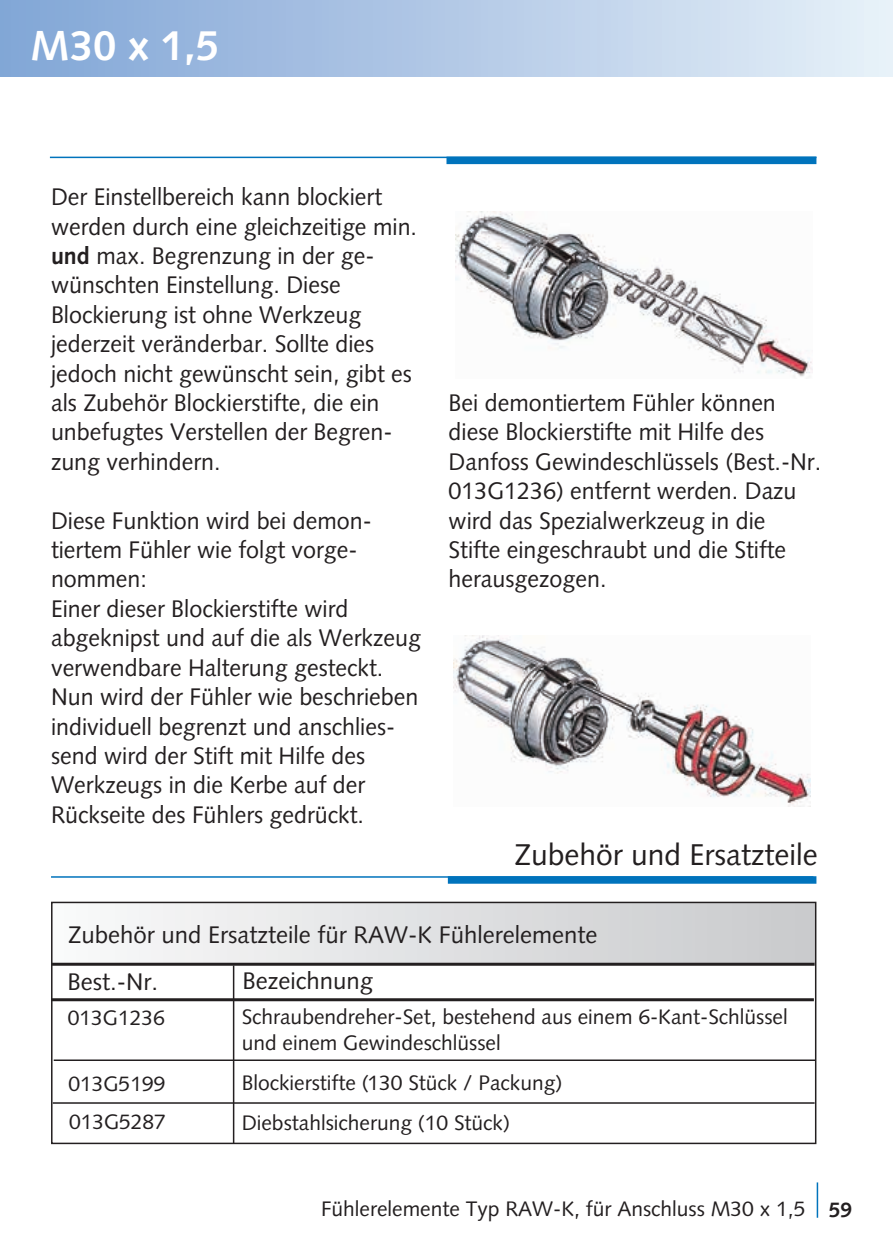
<style>
.page{position:relative;width:893px;height:1259px;background:#fff}
.page>*{position:absolute;margin:0;border:0;box-sizing:border-box;transform-origin:0 0}
.t1{font:700 42px "Syntax";color:#fff}
.t2{font:30px "Syntax";color:#231f20}
.t3{font:24px/29.4px "Syntax";color:#231f20}
.t4{font:21px/25.2px "Syntax";color:#231f20}
.s1{font-weight:700}
</style>
<div class="page">
<div style="left:0;top:0;width:893px;height:77px;background:linear-gradient(to right,#80a4d6,#e6f0f8)"></div>
<hr style="left:50px;top:157px;width:766px;height:1px;background:#0073bc">
<div style="left:446px;top:157px;width:370px;height:7px;background:#0073bc"></div>
<hr style="left:817px;top:1182px;width:1px;height:35px;background:#0073bc">
<img style="left:456px;top:212px;width:357px;height:165px">
<img style="left:453px;top:636px;width:357px;height:171px">
<hr style="left:51px;top:876px;width:762px;height:1px;background:#0073bc">
<div style="left:448px;top:876px;width:368px;height:7px;background:#0073bc"></div>
<div style="left:51px;top:903px;width:765px;height:59px;background:linear-gradient(to right,#fafafb,#c8c9cc)"></div>
<div style="left:51px;top:901px;width:765px;height:243px;border:2px solid #231f20"></div>
<hr style="left:52px;top:962px;width:763px;height:3px;background:#231f20">
<hr style="left:54px;top:1059px;width:762px;height:2px;background:#231f20">
<hr style="left:53px;top:1102px;width:762px;height:1px;background:#231f20">
<hr style="left:233px;top:965px;width:1px;height:178px;background:#231f20">
<hr style="left:51px;top:998px;width:763px;height:3px;background:#231f20">
<h1 class="t1" style="left:30px;top:29px;width:191px">M30 x 1,5</h1>
<p class="t3" style="left:51px;top:184px;width:368px">Der Einstellbereich kann blockiert werden durch eine gleichzeitige min. <span class="s1">und</span> max. Begrenzung in der ge&shy;wünschten Einstellung. Diese<br>Blockierung ist ohne Werkzeug jederzeit veränderbar. Sollte dies jedoch nicht gewünscht sein, gibt es als Zubehör Blockierstifte, die ein unbefugtes Verstellen der Begren&shy;zung verhindern.</p>
<p class="t3" style="left:51px;top:508px;width:371px">Diese Funktion wird bei demon&shy;tiertem Fühler wie folgt vorge&shy;nommen:<br>Einer dieser Blockierstifte wird abgeknipst und auf die als Werkzeug verwendbare Halterung gesteckt.<br>Nun wird der Fühler wie beschrieben individuell begrenzt und anschlies&shy;send wird der Stift mit Hilfe des<br>Werkzeugs in die Kerbe auf der<br>Rückseite des Fühlers gedrückt.</p>
<p class="t3" style="left:449px;top:390px;width:374px">Bei demontiertem Fühler können diese Blockierstifte mit Hilfe des<br>Danfoss Gewindeschlüssels (Best.-Nr.<br>013G1236) entfernt werden. Dazu wird das Spezialwerkzeug in die<br>Stifte eingeschraubt und die Stifte herausgezogen.</p>
<p class="t2" style="left:514px;top:843px;width:305px">Zubehör und Ersatzteile</p>
<p class="t3" style="left:68px;top:922px;width:531px">Zubehör und Ersatzteile für RAW-K Fühlerelemente</p>
<p class="t3" style="left:68px;top:969px;width:92px">Best.-Nr.</p>
<p class="t3" style="left:242px;top:968px;width:132px">Bezeichnung</p>
<p class="t4" style="left:68px;top:1007px;width:98px">013G1236</p>
<p class="t4" style="left:68px;top:1066px;width:99px;line-height:38.4px">013G5199<br>013G5287</p>
<p class="t4" style="left:242px;top:1006px;width:548px">Schraubendreher-Set, bestehend aus einem 6-Kant-Schlüssel und einem Gewindeschlüssel</p>
<p class="t4" style="left:242px;top:1064px;width:322px;line-height:40.2px">Blockierstifte (130 Stück / Packung)<br>Diebstahlsicherung (10 Stück)</p>
<p class="t4" style="left:321px;top:1198px;width:533px">Fühlerelemente Typ RAW-K, für Anschluss M30 x 1,5 <span class="s1">59</span></p>
</div>
